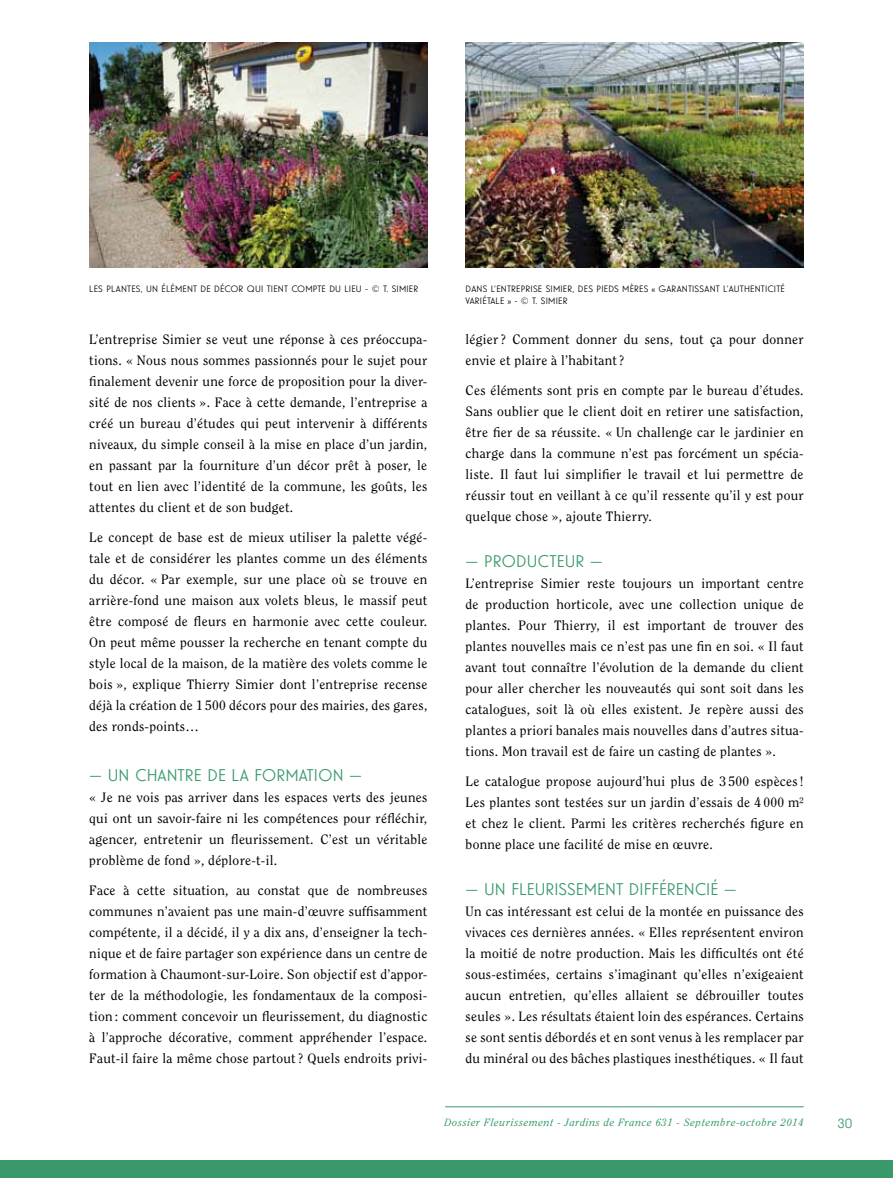
<style>
.page{position:relative;width:893px;height:1178px;background:#fff}
.page>*{position:absolute;margin:0;border:0;box-sizing:border-box;transform-origin:0 0}
.t1{font:16.5px "Guildford Pro";color:#39996a}
.t2{font:13.5px/21px "Clearface Std";letter-spacing:.02em;color:#000;text-align:justify}
.t3{font:13.5px "Guildford Pro";color:#39996a}
.t4{font:italic 10.5px "Clearface Std";letter-spacing:.06em;color:#39996a}
.t5{font:9px/12px "Guildford Pro";letter-spacing:.02em;color:#000}
</style>
<div class="page">
<hr style="left:445px;top:1106px;width:359px;height:1px;background:#39996a">
<div style="left:0;top:1160px;width:893px;height:18px;background:#39996a"></div>
<img style="left:89px;top:43px;width:338px;height:225px">
<img style="left:466px;top:43px;width:338px;height:225px">
<p class="t5" style="left:89px;top:283px;width:330px">LES PLANTES, UN ÉLÉMENT DE DÉCOR QUI TIENT COMPTE DU LIEU - © T. SIMIER</p>
<p class="t5" style="left:466px;top:283px;width:321px">DANS L’ENTREPRISE SIMIER, DES PIEDS MÈRES « GARANTISSANT L’AUTH ENTICITÉ<br>VARIÉTALE » - © T. SIMIER</p>
<p class="t2" style="left:89px;top:329px;width:340px">L’entreprise Simier se veut une réponse à ces préoccupa&shy;tions. « Nous nous sommes passionnés pour le sujet pour finalement devenir une force de proposition pour la diver&shy;sité de nos clients ». Face à cette demande, l’entreprise a créé un bureau d’études qui peut intervenir à différents niveaux, du simple conseil à la mise en place d’un jardin, en passant par la fourniture d’un décor prêt à poser, le tout en lien avec l’identité de la commune, les goûts, les attentes du client et de son budget.</p>
<p class="t2" style="left:89px;top:526px;width:340px">Le concept de base est de mieux utiliser la palette végé&shy;tale et de considérer les plantes comme un des éléments du décor. « Par exemple, sur une place où se trouve en arrière-fond une maison aux volets bleus, le massif peut être composé de fleurs en harmonie avec cette couleur.<br>On peut même pousser la recherche en tenant compte du style local de la maison, de la matière des volets comme le bois », explique Thierry Simier dont l’entreprise recense déjà la création de 1 500 décors pour des mairies, des gares, des ronds-points…</p>
<p class="t1" style="left:89px;top:764px;width:274px">— U N CHANTRE DE LA FORMATION —</p>
<p class="t2" style="left:89px;top:787px;width:340px">« Je ne vois pas arriver dans les espaces verts des jeunes qui ont un savoir-faire ni les compétences pour réfléchir, agencer, entretenir un fleurissement. C’est un véritable problème de fond », déplore-t-il.</p>
<p class="t2" style="left:89px;top:879px;width:340px">Face à cette situation, au constat que de nombreuses communes n’avaient pas une main-d’œuvre suffisamment compétente, il a décidé, il y a dix ans, d’enseigner la tech&shy;nique et de faire partager son expérience dans un centre de formation à Chaumont-sur-Loire. Son objectif est d’appor&shy;ter de la méthodologie, les fondamentaux de la composi&shy;tion : comment concevoir un fleurissement, du diagnostic à l’approche décorative, comment appréhender l’espace.<br>Faut-il faire la même chose partout? Quels endroits privi-</p>
<p class="t2" style="left:466px;top:329px;width:340px">légier? Comment donner du sens, tout ça pour donner envie et plaire à l’habitant?</p>
<p class="t2" style="left:466px;top:379px;width:340px">Ces éléments sont pris en compte par le bureau d’études.<br>Sans oublier que le client doit en retirer une satisfaction, être fier de sa réussite. « Un challenge car le jardinier en charge dans la commune n’est pas forcément un spécia&shy;liste. Il faut lui simplifier le travail et lui permettre de réussir tout en veillant à ce qu’il ressente qu’il y est pour quelque chose », ajoute Thierry.</p>
<p class="t1" style="left:466px;top:550px;width:139px">— PRODUCTEUR —</p>
<p class="t2" style="left:466px;top:573px;width:340px">L’entreprise Simier reste toujours un important centre de production horticole, avec une collection unique de plantes. Pour Thierry, il est important de trouver des plantes nouvelles mais ce n’est pas une fin en soi. « Il faut avant tout connaître l’évolution de la demande du client pour aller chercher les nouveautés qui sont soit dans les catalogues, soit là où elles existent. Je repère aussi des plantes a priori banales mais nouvelles dans d’autres situa&shy;tions. Mon travail est de faire un casting de plantes ».</p>
<p class="t2" style="left:466px;top:770px;width:340px">Le catalogue propose aujourd’hui plus de 3 500 espèces!<br>Les plantes sont testées sur un jardin d’essais de 4 000 m² et chez le client. Parmi les critères recherchés figure en bonne place une facilité de mise en œuvre.</p>
<p class="t1" style="left:466px;top:878px;width:273px">— U N FLEURISSEMENT DIFFÉRENCIÉ —</p>
<p class="t2" style="left:466px;top:901px;width:340px">Un cas intéressant est celui de la montée en puissance des vivaces ces dernières années. « Elles représentent environ la moitié de notre production. Mais les difficultés ont été sous-estimées, certains s’imaginant qu’elles n’exigeaient aucun entretien, qu’elles allaient se débrouiller toutes seules ». Les résultats étaient loin des espérances. Certains se sont sentis débordés et en sont venus à les remplacer par du minéral ou des bâches plastiques inesthétiques. « Il faut</p>
<p class="t4" style="left:444px;top:1116px;width:361px">Dossier Fleurissement - Jardins de France 631 - Septembre-octobre 2014</p>
<p class="t3" style="left:838px;top:1114px;width:16px">30</p>
</div>
